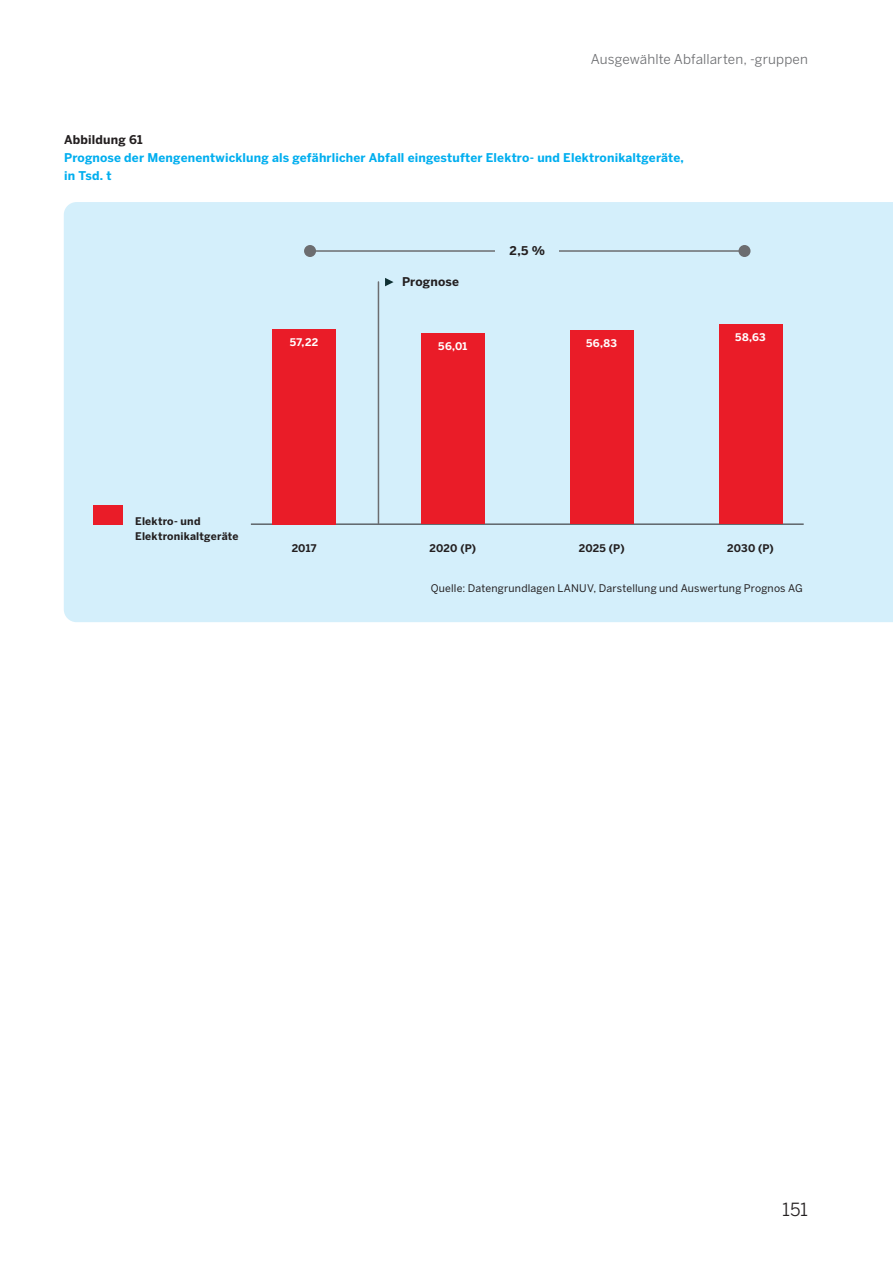
<style>
.page{position:relative;width:893px;height:1263px;background:#fff}
.page>*{position:absolute;margin:0;border:0;box-sizing:border-box;transform-origin:0 0}
.t1{font:18px "Benton Sans";color:#231f20}
._04_Subline_9_pt_bd{font:13.5px "Benton Sans";letter-spacing:.01em;color:#6c6d70}
._04_Subline_9_pt_bd-2{font:700 12px/18px "Benton Sans";letter-spacing:.015em;color:#00aeef}
._03b_Copy_9_pt_bold{font:700 12px "Benton Sans";letter-spacing:.015em;color:#231f20}
._04_Subline_9_pt_bd-3{font:10.5px "Benton Sans";letter-spacing:.015em;color:#231f20}
._06_Fußnote_ohne_Lin{font:700 10.5px/15px "Benton Sans";letter-spacing:.015em;color:#231f20}
.t2{font:700 10.5px "Benton Sans";letter-spacing:.03em;color:#fff}
</style>
<div class="page">
<div style="left:64px;top:202px;width:829px;height:420px;background:#d4effb"></div>
<div style="left:94px;top:505px;width:29px;height:20px;background:#ea1c28"></div>
<hr style="left:251px;top:524px;width:553px;height:1px;background:#231f20">
<svg style="left:385px;top:278px;width:9px;height:8px"></svg>
<hr style="left:378px;top:282px;width:1px;height:241px;background:#6c6d70">
<hr style="left:310px;top:250px;width:434px;height:2px;background:#6c6d70">
<div style="left:304px;top:245px;width:12px;height:12px;background:#6c6d70;border-radius:50%"></div>
<div style="left:738px;top:245px;width:12px;height:12px;background:#6c6d70;border-radius:50%"></div>
<div style="left:495px;top:235px;width:64px;height:30px;background:#d4effb"></div>
<div style="left:272px;top:329px;width:64px;height:195px;background:#ea1c28"></div>
<div style="left:421px;top:333px;width:64px;height:191px;background:#ea1c28"></div>
<div style="left:570px;top:330px;width:64px;height:194px;background:#ea1c28"></div>
<div style="left:719px;top:324px;width:63px;height:200px;background:#ea1c28"></div>
<p class="_04_Subline_9_pt_bd" style="left:591px;top:51px;width:219px">Ausgewählte Abfallarten, -gruppen</p>
<p class="_03b_Copy_9_pt_bold" style="left:64px;top:132px;width:80px">Abbildung 61</p>
<p class="_04_Subline_9_pt_bd-2" style="left:64px;top:148px;width:621px">Prognose der Mengenentwicklung als gefährlicher Abfall eingestufter Elektro- und Elektronikaltgeräte, in Tsd. t</p>
<p class="_03b_Copy_9_pt_bold" style="left:402px;top:275px;width:58px">Prognose</p>
<p class="_03b_Copy_9_pt_bold" style="left:509px;top:243px;width:37px">2,5 %</p>
<p class="t2" style="left:290px;top:336px;width:30px">57,22</p>
<p class="t2" style="left:438px;top:340px;width:31px">56,01</p>
<p class="t2" style="left:586px;top:337px;width:32px">56,83</p>
<p class="t2" style="left:735px;top:331px;width:32px">58,63</p>
<p class="_06_Fußnote_ohne_Lin" style="left:135px;top:513px;width:105px">Elektro- und<br>Elektronikaltgeräte</p>
<p class="_06_Fußnote_ohne_Lin" style="left:292px;top:540px;width:26px">2017</p>
<p class="_06_Fußnote_ohne_Lin" style="left:430px;top:540px;width:48px">2020 (P)</p>
<p class="_06_Fußnote_ohne_Lin" style="left:579px;top:540px;width:47px">2025 (P)</p>
<p class="_06_Fußnote_ohne_Lin" style="left:727px;top:540px;width:48px">2030 (P)</p>
<p class="_04_Subline_9_pt_bd-3" style="left:431px;top:581px;width:374px">Quelle: Datengrundlagen LANUV, Darstellung und Auswertung Prognos AG</p>
<h1 class="t1" style="left:782px;top:1199px;width:27px">151</h1>
</div>
